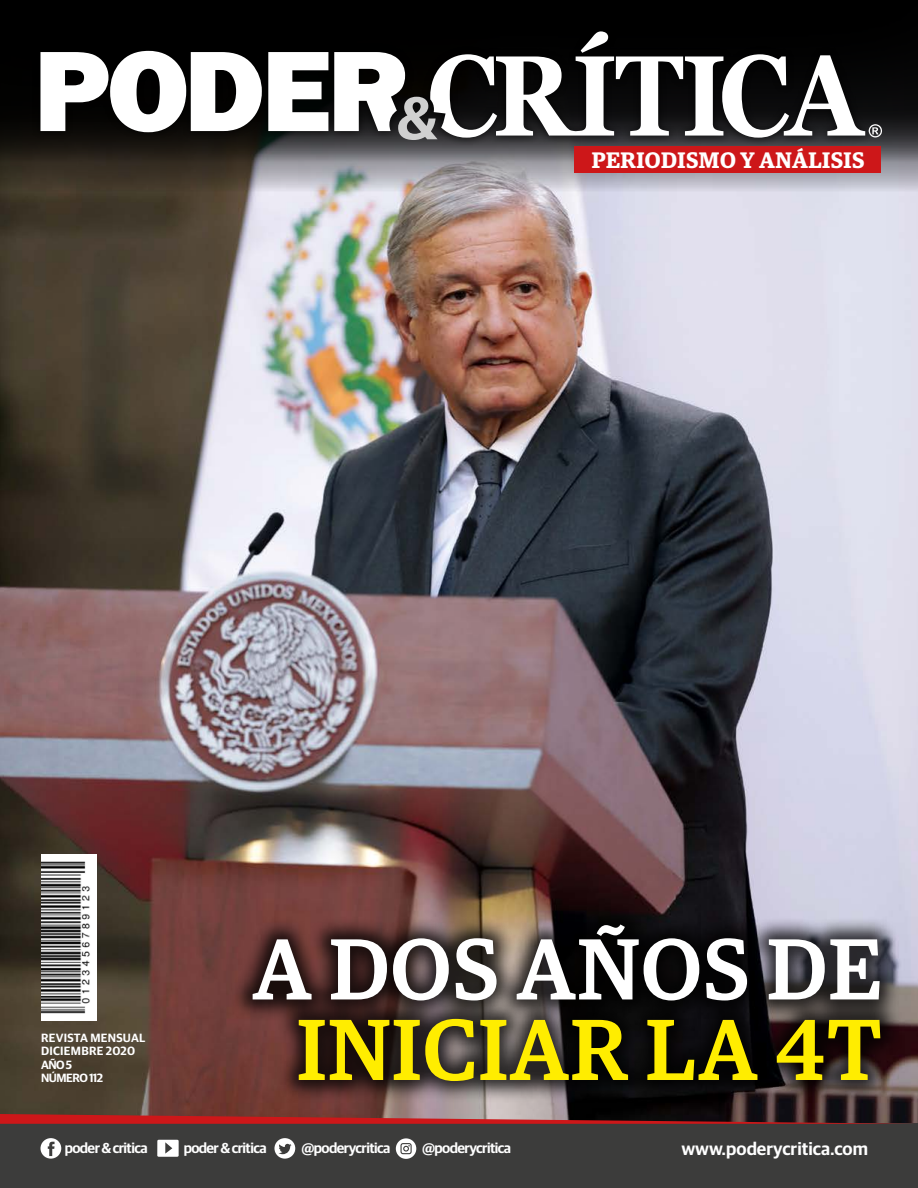
<style>
.page{position:relative;width:918px;height:1188px;background:#fff}
.page>*{position:absolute;margin:0;border:0;box-sizing:border-box;transform-origin:0 0}
.t1{font:500 86.7px "Guardian Egyp";letter-spacing:.02em;color:#ffed00}
.t2{font:500 86.7px "Guardian Egyp";letter-spacing:.02em;color:#fff}
.t3{font:600 22.5px "Guardian Egyp";letter-spacing:.02em;color:#fff}
.t4{font:600 18px "Guardian Sans";color:#fff}
.t5{font:600 14.4px "Guardian Sans";letter-spacing:-.04em;color:#fff}
.t6{font:600 12px/13.5px "Guardian Sans";letter-spacing:.02em;color:#fff}
</style>
<div class="page">
<img style="left:0;top:192px;width:918px;height:922px">
<img style="left:41px;top:855px;width:56px;height:165px">
<svg style="left:0;top:162px;width:918px;height:30px;background:#8f8c8d"></svg>
<svg style="left:0;top:121px;width:918px;height:41px;background:#434140"></svg>
<div style="left:0;top:0;width:918px;height:121px;background:#000"></div>
<div style="left:574px;top:146px;width:307px;height:27px;background:#cd1719"></div>
<div style="left:0;top:1124px;width:918px;height:64px;background:#3c3c3b"></div>
<svg style="left:0;top:1114px;width:918px;height:10px;background:#8b2a2a"></svg>
<svg style="left:274px;top:1138px;width:21px;height:21px"></svg>
<svg style="left:40px;top:1138px;width:21px;height:21px"></svg>
<svg style="left:157px;top:1140px;width:22px;height:17px"></svg>
<svg style="left:396px;top:1138px;width:20px;height:21px"></svg>
<svg style="left:874px;top:124px;width:8px;height:13px"></svg>
<div style="left:32px;top:42px;width:382px;height:98px;background:#000"></div>
<div style="left:422px;top:23px;width:452px;height:123px;background:#000;opacity:.75"></div>
<svg style="left:430px;top:31px;width:435px;height:107px"></svg>
<svg style="left:40px;top:51px;width:398px;height:89px"></svg>
<div style="left:230px;top:902px;width:673px;height:201px;background:#000;opacity:.8"></div>
<h2 class="t3" style="left:592px;top:143px;width:274px">PERIODISMO Y ANÁLISIS</h2>
<p class="t6" style="left:41px;top:1030px;width:106px">REVISTA MENSUAL<br>DICIEMBRE 2020<br>AÑO 5<br>NÚMERO 112</p>
<h1 class="t2" style="left:253px;top:907px;width:630px">A DOS AÑOS DE</h1>
<h1 class="t1" style="left:297px;top:988px;width:586px">INICIAR LA 4T</h1>
<p class="t5" style="left:65px;top:1137px;width:84px">poder &amp; critica</p>
<p class="t5" style="left:184px;top:1137px;width:84px">poder &amp; critica</p>
<p class="t5" style="left:301px;top:1137px;width:90px">@poderycritica</p>
<p class="t5" style="left:422px;top:1137px;width:90px">@poderycritica</p>
<p class="t4" style="left:681px;top:1135px;width:188px">www.poderycritica.com</p>
</div>
